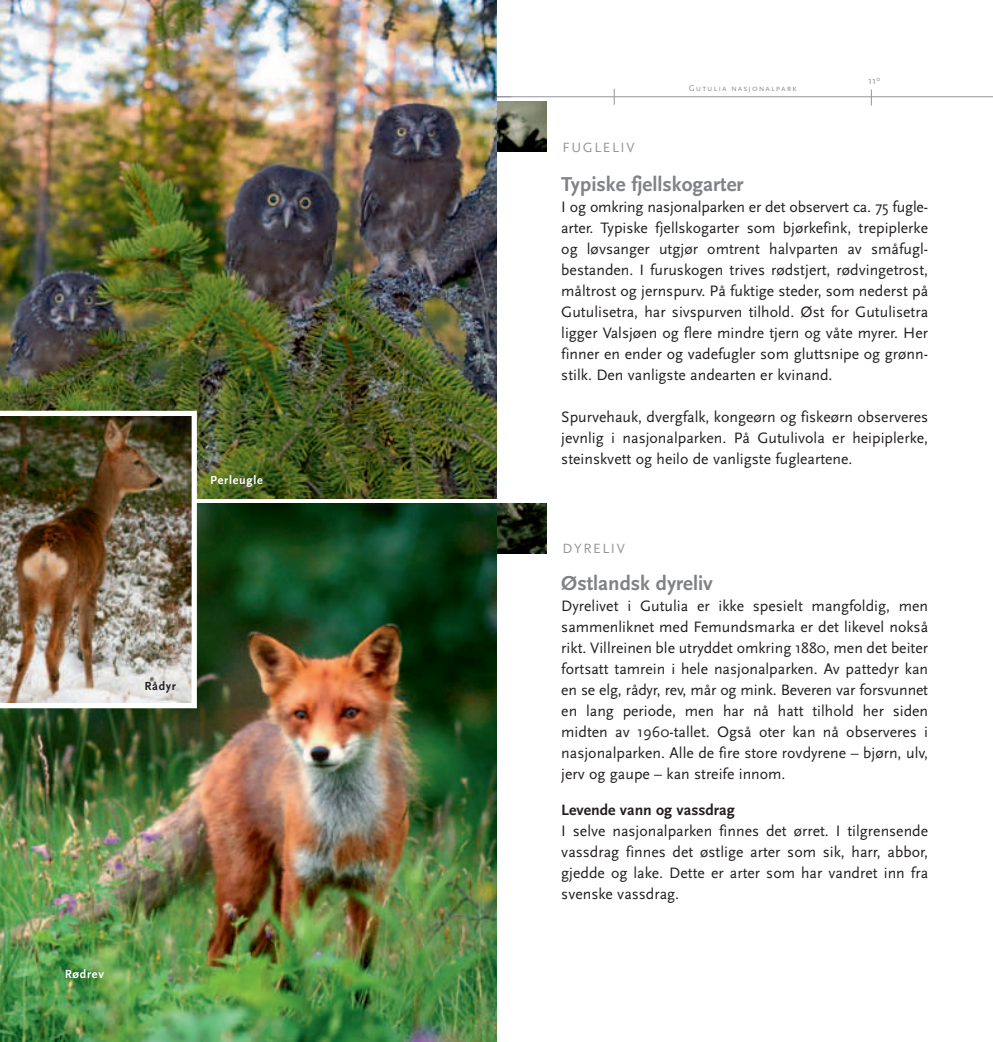
<style>
.page{position:relative;width:993px;height:1042px;background:#fff}
.page>*{position:absolute;margin:0;border:0;box-sizing:border-box;transform-origin:0 0}
.t1{font:700 21px "Scala Sans";color:#808285}
.t2{font:15.75px/21px "Scala Sans";color:#231f20;text-align:justify}
.t3{font:700 15.75px "Scala Sans";color:#231f20}
.t4{font:14px "Scala Sans";letter-spacing:.115em;color:#939598}
.t5{font:700 12.25px "Scala Sans";letter-spacing:.055em;color:#fff}
.t6{font:700 12.25px "Scala Sans";letter-spacing:.055em;color:#231f20}
.t7{font:10.5px "Scala Sans";color:#939598}
.t8{font:8.75px "Scala Sans Caps";letter-spacing:.115em;color:#939598}
</style>
<div class="page">
<img style="left:496px;top:504px;width:50px;height:49px">
<img style="left:496px;top:102px;width:50px;height:49px">
<svg style="left:613px;top:89px;width:1px;height:16px"></svg>
<svg style="left:870px;top:90px;width:1px;height:15px"></svg>
<hr style="left:496px;top:96px;width:496px;height:1px;background:#939598">
<img style="left:0;top:0;width:496px;height:499px">
<img style="left:0;top:504px;width:496px;height:538px">
<img style="left:0;top:411px;width:197px;height:297px">
<p class="t5" style="left:210px;top:475px;width:54px">Perleugle</p>
<p class="t6" style="left:144px;top:681px;width:33px">Rådyr</p>
<p class="t5" style="left:65px;top:969px;width:41px">Rødrev</p>
<p class="t4" style="left:562px;top:142px;width:73px">FUGLELIV</p>
<p class="t8" style="left:688px;top:82px;width:110px">Gutulia nasjonalpark</p>
<p class="t7" style="left:867px;top:77px;width:14px">11<sup>o</sup></p>
<h1 class="t1" style="left:561px;top:176px;width:184px">Typiske fjellskogarter</h1>
<p class="t2" style="left:561px;top:198px;width:368px">I og omkring nasjonalparken er det observert ca. 75 fugle&shy;arter. Typiske fjellskogarter som bjørkefink, trepiplerke og løvsanger utgjør omtrent halvparten av småfugl&shy;bestanden. I furuskogen trives rødstjert, rødvingetrost, måltrost og jernspurv. På fuktige steder, som nederst på Gutulisetra, har sivspurven tilhold. Øst for Gutulisetra ligger Valsjøen og flere mindre tjern og våte myrer. Her finner en ender og vadefugler som gluttsnipe og grønn&shy;stilk. Den vanligste andearten er kvinand.</p>
<p class="t2" style="left:561px;top:408px;width:368px">Spurvehauk, dvergfalk, kongeørn og fiskeørn observeres jevnlig i nasjonalparken. På Gutulivola er heipiplerke, steinskvett og heilo de vanligste fugleartene.</p>
<p class="t4" style="left:562px;top:543px;width:64px">DYRELIV</p>
<h1 class="t1" style="left:561px;top:575px;width:153px">Østlandsk dyreliv</h1>
<p class="t2" style="left:561px;top:597px;width:368px">Dyrelivet i Gutulia er ikke spesielt mangfoldig, men sammenliknet med Femundsmarka er det likevel nokså rikt. Villreinen ble utryddet omkring 1880, men det beiter fortsatt tamrein i hele nasjonalparken. Av pattedyr kan en se elg, rådyr, rev, mår og mink. Beveren var forsvunnet en lang periode, men har nå hatt tilhold her siden midten av 1960-tallet. Også oter kan nå observeres i nasjonalparken. Alle de fire store rovdyrene – bjørn, ulv, jerv og gaupe – kan streife innom.</p>
<p class="t3" style="left:561px;top:804px;width:175px">Levende vann og vassdrag</p>
<p class="t2" style="left:561px;top:822px;width:368px">I selve nasjonalparken finnes det ørret. I tilgrensende vassdrag finnes det østlige arter som sik, harr, abbor, gjedde og lake. Dette er arter som har vandret inn fra svenske vassdrag.</p>
</div>
